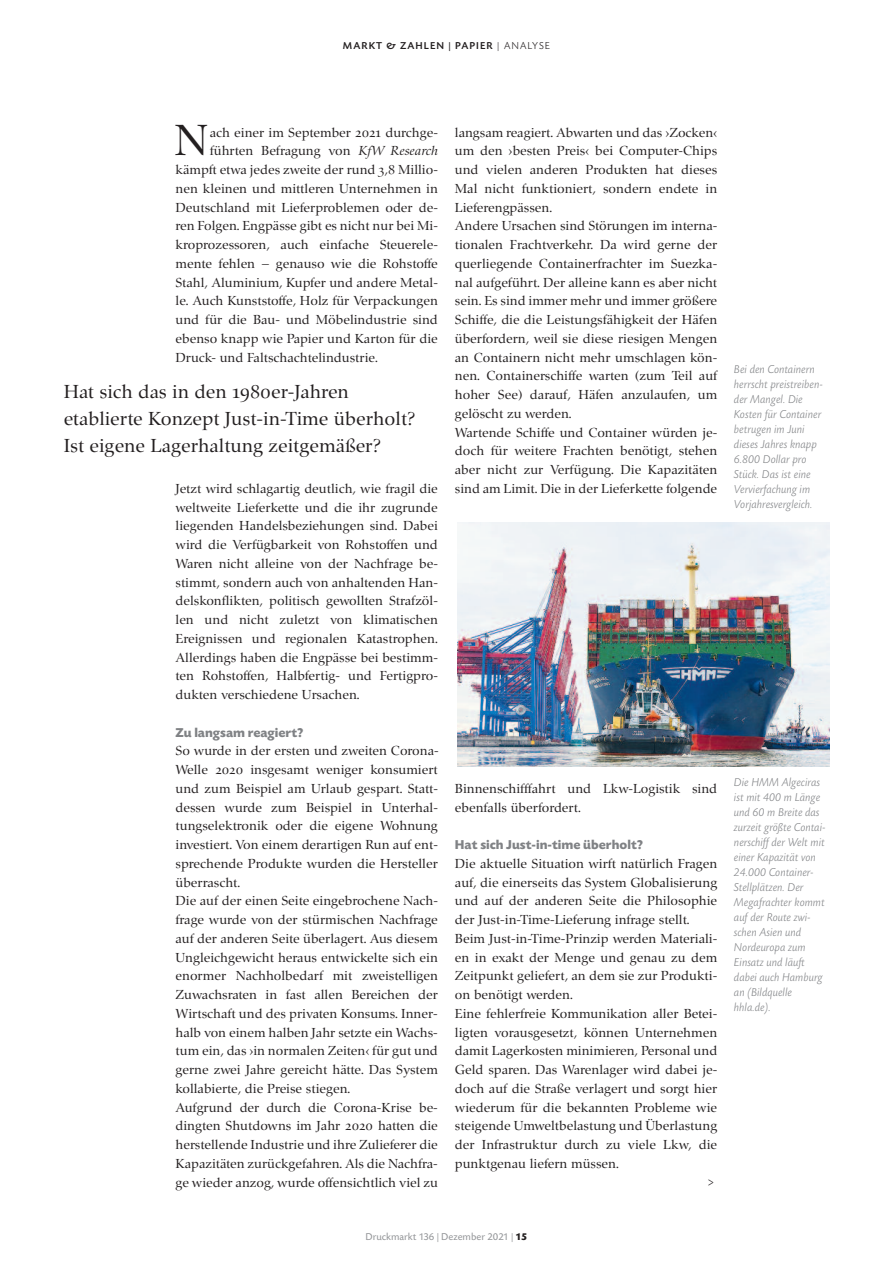
<style>
.page{position:relative;width:893px;height:1263px;background:#fff}
.page>*{position:absolute;margin:0;border:0;box-sizing:border-box;transform-origin:0 0}
.t1{font:45px "Zapf Renais SB";color:#231f20}
.t2{font:19.5px/27px "Zapf Renais SB";color:#231f20}
.t3{font:13.5px/18.8px "Zapf Renais SB";color:#231f20}
.t4{font:700 13.5px "Today SB";color:#808285}
.t5{font:italic 300 12px/15px "Today SB";color:#808285}
.t6{font:10.5px "Today SB";color:#939598}
.t7{font:500 10.5px "Today SB";letter-spacing:.1em;color:#231f20}
.s1{font-weight:300}
.s2{font-family:"Zapf Renais SB Caps"}
.s3{font-style:italic}
.s4{font-weight:700;color:#231f20}
</style>
<div class="page">
<img style="left:457px;top:522px;width:372px;height:245px">
<p class="t7" style="left:343px;top:40px;width:209px">MARKT &amp; ZAHLEN | PAPIER <span class="s1">| ANALYSE</span></p>
<h1 class="t1" style="left:175px;top:113px;width:35px">N</h1>
<p class="t3" style="left:210px;top:123px;width:230px">ach einer im September <span class="s2">2021</span> durchge-</p>
<p class="t3" style="left:210px;top:141px;width:230px">führten Befragung von <span class="s3">KfW Research</span></p>
<p class="t3" style="left:176px;top:160px;width:264px">kämpft etwa jedes zweite der rund <span class="s2">3,8</span> Millio-</p>
<p class="t3" style="left:176px;top:179px;width:264px">nen kleinen und mittleren Unternehmen in</p>
<p class="t3" style="left:176px;top:198px;width:264px">Deutschland mit Lieferproblemen oder de-</p>
<p class="t3" style="left:176px;top:216px;width:264px">ren Folgen. Engpässe gibt es nicht nur bei Mi-</p>
<p class="t3" style="left:176px;top:235px;width:264px">kroprozessoren, auch einfache Steuerele-</p>
<p class="t3" style="left:176px;top:254px;width:264px">mente fehlen – genauso wie die Rohstoffe</p>
<p class="t3" style="left:176px;top:273px;width:264px">Stahl, Aluminium, Kupfer und andere Metal-</p>
<p class="t3" style="left:176px;top:291px;width:264px">le. Auch Kunststoffe, Holz für Verpackungen</p>
<p class="t3" style="left:176px;top:310px;width:264px">und für die Bau- und Möbelindustrie sind</p>
<p class="t3" style="left:176px;top:329px;width:264px">ebenso knapp wie Papier und Karton für die</p>
<p class="t3" style="left:176px;top:348px;width:204px">Druck- und Faltschachtelindustrie.</p>
<h2 class="t2" style="left:64px;top:377px;width:353px">Hat sich das in den <span class="s2">1980</span>er-Jahren etablierte Konzept Just-in-Time überholt?<br>Ist eigene Lagerhaltung zeitgemäßer?</h2>
<p class="t3" style="left:176px;top:479px;width:264px;text-align:justify">Jetzt wird schlagartig deutlich, wie fragil die weltweite Lieferkette und die ihr zugrunde liegenden Handelsbeziehungen sind. Dabei wird die Verfügbarkeit von Rohstoffen und Waren nicht alleine von der Nachfrage be&shy;stimmt, sondern auch von anhaltenden Han&shy;delskonflikten, politisch gewollten Strafzöl&shy;len und nicht zuletzt von klimatischen Ereignissen und regionalen Katastrophen.<br>Allerdings haben die Engpässe bei bestimm&shy;ten Rohstoffen, Halbfertig- und Fertigpro&shy;dukten verschiedene Ursachen.</p>
<p class="t4" style="left:176px;top:724px;width:130px">Zu langsam reagiert?</p>
<p class="t3" style="left:175px;top:741px;width:265px">So wurde in der ersten und zweiten Corona-Welle <span class="s2">2020</span> insgesamt weniger konsumiert und zum Beispiel am Urlaub gespart. Statt&shy;dessen wurde zum Beispiel in Unterhal&shy;tungselektronik oder die eigene Wohnung investiert. Von einem derartigen Run auf ent&shy;sprechende Produkte wurden die Hersteller überrascht.<br>Die auf der einen Seite eingebrochene Nach&shy;frage wurde von der stürmischen Nachfrage auf der anderen Seite überlagert. Aus diesem Ungleichgewicht heraus entwickelte sich ein enormer Nachholbedarf mit zweistelligen Zuwachsraten in fast allen Bereichen der Wirtschaft und des privaten Konsums. Inner&shy;halb von einem halben Jahr setzte ein Wachs&shy;tum ein, das ›in normalen Zeiten‹ für gut und gerne zwei Jahre gereicht hätte. Das System kollabierte, die Preise stiegen.<br>Aufgrund der durch die Corona-Krise be&shy;dingten Shutdowns im Jahr <span class="s2">2020</span> hatten die herstellende Industrie und ihre Zulieferer die Kapazitäten zurückgefahren. Als die Nachfra&shy;ge wieder anzog, wurde offensichtlich viel zu</p>
<p class="t3" style="left:455px;top:123px;width:264px">langsam reagiert. Abwarten und das ›Zocken‹ um den ›besten Preis‹ bei Computer-Chips und vielen anderen Produkten hat dieses Mal nicht funktioniert, sondern endete in Lieferengpässen.<br>Andere Ursachen sind Störungen im interna&shy;tionalen Frachtverkehr. Da wird gerne der querliegende Containerfrachter im Suezka&shy;nal aufgeführt. Der alleine kann es aber nicht sein. Es sind immer mehr und immer größere Schiffe, die die Leistungsfähigkeit der Häfen überfordern, weil sie diese riesigen Mengen an Containern nicht mehr umschlagen kön&shy;nen. Containerschiffe warten (zum Teil auf hoher See) darauf, Häfen anzulaufen, um gelöscht zu werden.<br>Wartende Schiffe und Container würden je&shy;doch für weitere Frachten benötigt, stehen aber nicht zur Verfügung. Die Kapazitäten sind am Limit. Die in der Lieferkette folgende</p>
<p class="t5" style="left:734px;top:361px;width:91px">Bei den Containern herrscht preistreiben&shy;der Mangel. Die<br>Kosten für Container betrugen im Juni dieses Jahres knapp<br>6.800 Dollar pro<br>Stück. Das ist eine<br>Vervierfachung im<br>Vorjahresvergleich.</p>
<p class="t3" style="left:455px;top:779px;width:264px">Binnenschifffahrt und Lkw-Logistik sind ebenfalls überfordert.</p>
<p class="t4" style="left:455px;top:837px;width:190px">Hat sich Just-in-time überholt?</p>
<p class="t3" style="left:455px;top:854px;width:264px">Die aktuelle Situation wirft natürlich Fragen</p>
<p class="t3" style="left:455px;top:873px;width:264px">auf, die einerseits das System Globalisierung</p>
<p class="t3" style="left:455px;top:891px;width:264px">und auf der anderen Seite die Philosophie</p>
<p class="t3" style="left:455px;top:910px;width:236px">der Just-in-Time-Lieferung infrage stellt.</p>
<p class="t3" style="left:455px;top:929px;width:264px">Beim Just-in-Time-Prinzip werden Materiali-</p>
<p class="t3" style="left:455px;top:948px;width:264px">en in exakt der Menge und genau zu dem</p>
<p class="t3" style="left:455px;top:966px;width:264px">Zeitpunkt geliefert, an dem sie zur Produkti-</p>
<p class="t3" style="left:455px;top:985px;width:119px">on benötigt werden.</p>
<p class="t3" style="left:455px;top:1004px;width:264px">Eine fehlerfreie Kommunikation aller Betei-</p>
<p class="t3" style="left:455px;top:1023px;width:264px">ligten vorausgesetzt, können Unternehmen</p>
<p class="t3" style="left:455px;top:1041px;width:264px">damit Lagerkosten minimieren, Personal und</p>
<p class="t3" style="left:455px;top:1060px;width:264px">Geld sparen. Das Warenlager wird dabei je-</p>
<p class="t3" style="left:455px;top:1079px;width:264px">doch auf die Straße verlagert und sorgt hier</p>
<p class="t3" style="left:455px;top:1098px;width:264px">wiederum für die bekannten Probleme wie</p>
<p class="t3" style="left:455px;top:1116px;width:264px">steigende Umweltbelastung und Überlastung</p>
<p class="t3" style="left:455px;top:1135px;width:264px">der Infrastruktur durch zu viele Lkw, die</p>
<p class="t3" style="left:455px;top:1154px;width:165px">punktgenau liefern müssen.</p>
<p class="t3" style="left:708px;top:1173px;width:8px">&gt;</p>
<p class="t5" style="left:734px;top:774px;width:93px">Die HMM Algeciras ist mit 400 m Länge und 60 m Breite das zurzeit größte Contai&shy;nerschiff der Welt mit einer Kapazität von<br>24.000 Container-<br>Stellplätzen. Der<br>Megafrachter kommt auf der Route zwi&shy;schen Asien und<br>Nordeuropa zum<br>Einsatz und läuft dabei auch Hamburg an (Bildquelle hhla.de).</p>
<p class="t6" style="left:365px;top:1230px;width:163px">Druckmarkt 136 | Dezember 2021 | <span class="s4">15</span></p>
</div>
